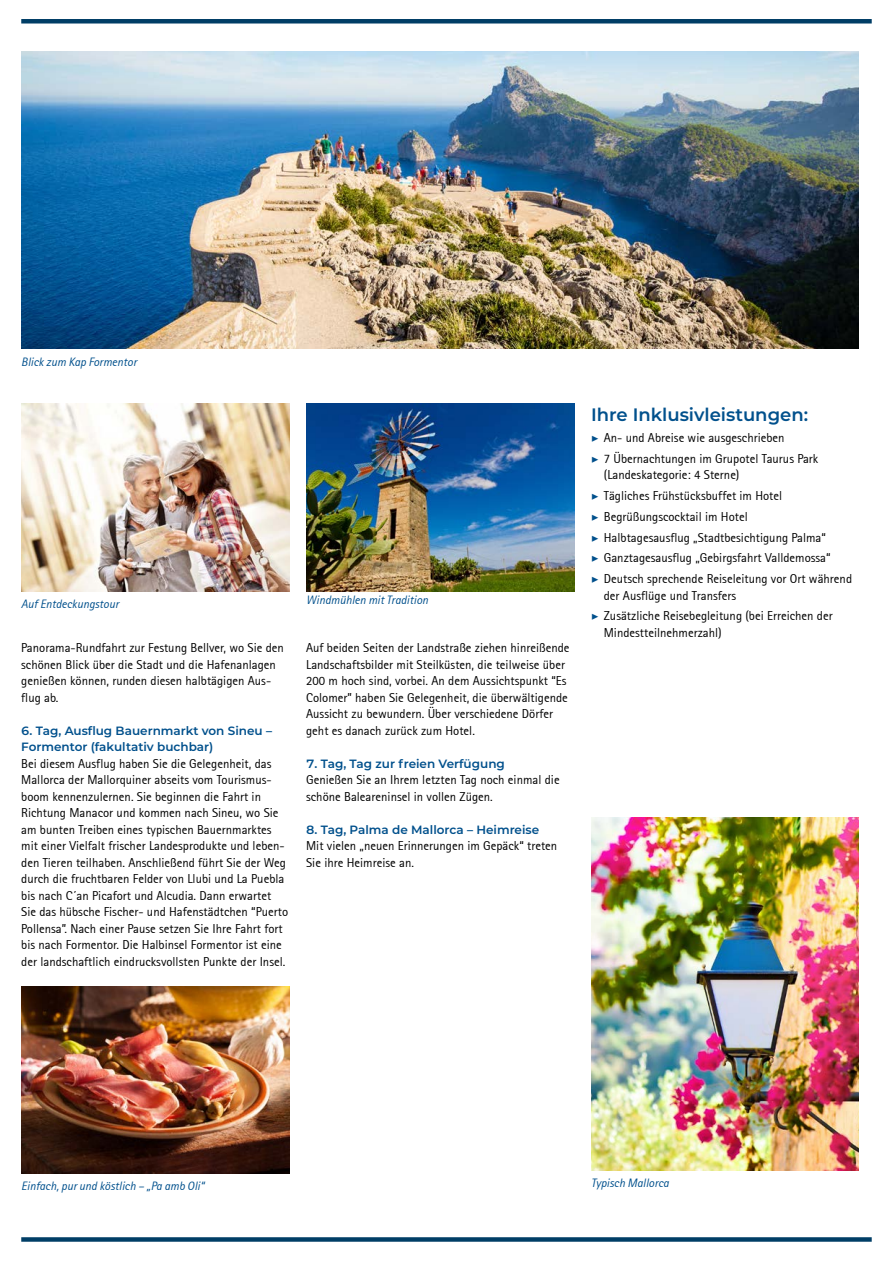
<style>
.page{position:relative;width:893px;height:1263px;background:#fff}
.page>*{position:absolute;margin:0;border:0;box-sizing:border-box;transform-origin:0 0}
.t1{font:600 18px "Montserrat";color:#00508c}
.t2{font:12.75px/16.5px "Rotis Sans Serif";color:#000}
.t3{font:600 12px/16.5px "Montserrat";color:#00508c}
.t4{font:italic 12px "Rotis Sans Serif";color:#00508c}
.s1{font-family:"Minion Pro";font-weight:700;font-style:italic;color:#00508c}
</style>
<div class="page">
<div style="left:21px;top:19px;width:851px;height:5px;background:#003e66"></div>
<div style="left:21px;top:1237px;width:851px;height:5px;background:#003e66"></div>
<img style="left:21px;top:51px;width:838px;height:298px">
<img style="left:591px;top:817px;width:268px;height:353px">
<img style="left:21px;top:404px;width:268px;height:187px">
<img style="left:306px;top:404px;width:268px;height:187px">
<img style="left:21px;top:986px;width:268px;height:187px">
<p class="t4" style="left:21px;top:354px;width:117px">Blick zum Kap Formentor</p>
<p class="t4" style="left:21px;top:597px;width:99px">Auf Entdeckungstour</p>
<p class="t4" style="left:306px;top:593px;width:123px">Windmühlen mit Tradition</p>
<p class="t2" style="left:21px;top:640px;width:264px">Panorama-Rundfahrt zur Festung Bellver, wo Sie den schönen Blick über die Stadt und die Hafenanlagen genießen können, runden diesen halbtägigen Aus&shy;flug ab.</p>
<p class="t3" style="left:21px;top:722px;width:252px">6. Tag, Ausflug Bauernmarkt von Sineu –<br>Formentor (fakultativ buchbar)</p>
<p class="t2" style="left:21px;top:755px;width:269px">Bei diesem Ausflug haben Sie die Gelegenheit, das Mallorca der Mallorquiner abseits vom Tourismus&shy;boom kennenzulernen. Sie beginnen die Fahrt in Richtung Manacor und kommen nach Sineu, wo Sie am bunten Treiben eines typischen Bauernmarktes mit einer Vielfalt frischer Landesprodukte und leben&shy;den Tieren teilhaben. Anschließend führt Sie der Weg durch die fruchtbaren Felder von Llubi und La Puebla bis nach C´an Picafort und Alcudia. Dann erwartet Sie das hübsche Fischer- und Hafenstädtchen “Puerto Pollensa”. Nach einer Pause setzen Sie Ihre Fahrt fort bis nach Formentor. Die Halbinsel Formentor ist eine der landschaftlich eindrucksvollsten Punkte der Insel.</p>
<p class="t2" style="left:306px;top:640px;width:265px">Auf beiden Seiten der Landstraße ziehen hinreißende Landschaftsbilder mit Steilküsten, die teilweise über 200 m hoch sind, vorbei. An dem Aussichtspunkt “Es Colomer” haben Sie Gelegenheit, die überwältigende Aussicht zu bewundern. Über verschiedene Dörfer geht es danach zurück zum Hotel.</p>
<p class="t3" style="left:306px;top:755px;width:200px">7. Tag, Tag zur freien Verfügung</p>
<p class="t2" style="left:306px;top:772px;width:255px">Genießen Sie an Ihrem letzten Tag noch einmal die schöne Baleareninsel in vollen Zügen.</p>
<p class="t3" style="left:306px;top:821px;width:234px">8. Tag, Palma de Mallorca – Heimreise</p>
<p class="t2" style="left:306px;top:838px;width:253px">Mit vielen „neuen Erinnerungen im Gepäck“ treten<br>Sie ihre Heimreise an.</p>
<h1 class="t1" style="left:591px;top:402px;width:219px">Ihre Inklusivleistungen:</h1>
<p class="t2" style="left:591px;top:427px;width:229px;line-height:20.7px"><span class="s1">▶</span> An- und Abreise wie ausgeschrieben<br><span class="s1">▶</span> 7 Übernachtungen im Grupotel Taurus Park</p>
<p class="t2" style="left:591px;top:465px;width:263px;line-height:20.7px;text-indent:13px">(Landeskategorie: 4 Sterne)<br><span class="s1">▶</span> Tägliches Frühstücksbuffet im Hotel<br><span class="s1">▶</span> Begrüßungscocktail im Hotel<br><span class="s1">▶</span> Halbtagesausflug „Stadtbesichtigung Palma“<br><span class="s1">▶</span> Ganztagesausflug „Gebirgsfahrt Valldemossa“<br><span class="s1">▶</span> Deutsch sprechende Reiseleitung vor Ort während</p>
<p class="t2" style="left:591px;top:585px;width:243px;line-height:20.7px;text-indent:13px">der Ausflüge und Transfers<br><span class="s1">▶</span> Zusätzliche Reisebegleitung (bei Erreichen der</p>
<p class="t2" style="left:604px;top:624px;width:120px">Mindestteilnehmerzahl)</p>
<p class="t4" style="left:21px;top:1179px;width:185px">Einfach, pur und köstlich – „Pa amb Oli“</p>
<p class="t4" style="left:591px;top:1176px;width:79px">Typisch Mallorca</p>
</div>
